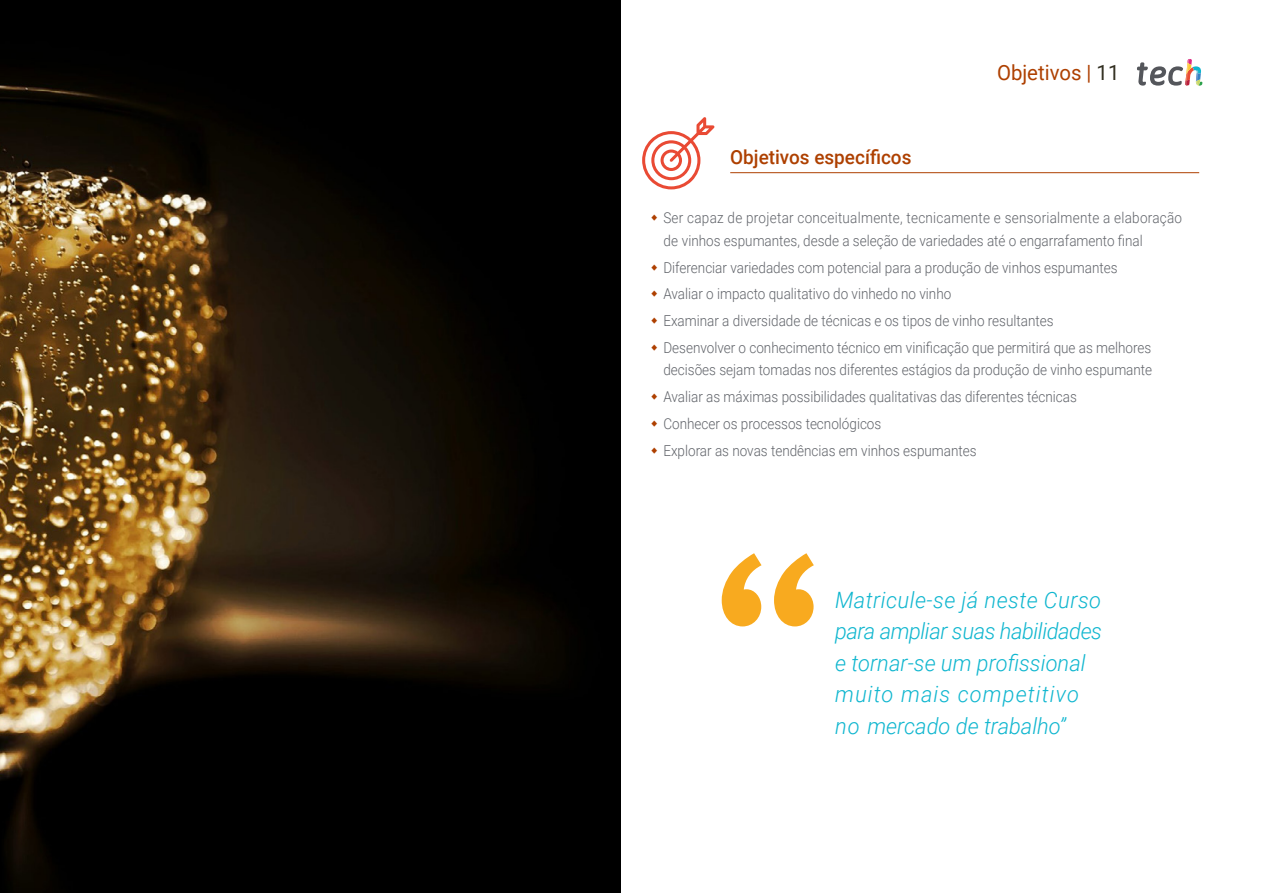
<style>
.page{position:relative;width:1263px;height:893px;background:#fff}
.page>*{position:absolute;margin:0;border:0;box-sizing:border-box;transform-origin:0 0}
.t1{font:italic 300 22.5px/31.5px "Roboto";color:#0fb6cf}
.t2{font:21px "Roboto";color:#ae4000}
.t3{font:500 19.5px "Roboto";color:#ae4000}
.t4{font:300 15px/26.7px "Roboto";color:#61646a;scale:.9 1}
.t5{font:300 15px/22.5px "Roboto";letter-spacing:.02em;color:#61646a;scale:.9 1}
.s1{color:#312e20}
</style>
<div class="page">
<hr style="left:730px;top:172px;width:469px;height:1px;background:#ae4000">
<svg style="left:642px;top:117px;width:72px;height:72px"></svg>
<img style="left:0;top:0;width:621px;height:893px">
<svg style="left:722px;top:553px;width:92px;height:73px"></svg>
<svg style="left:1137px;top:59px;width:65px;height:27px"></svg>
<h3 class="t3" style="left:730px;top:144px;width:183px">Objetivos específicos</h3>
<h2 class="t2" style="left:997px;top:57px;width:124px">Objetivos | <span class="s1">11</span></h2>
<p class="t5" style="left:663px;top:206px;width:578px">Ser capaz de projetar conceitualmente, tecnicamente e sensorialmente a elaboração de vinhos espumantes, desde a seleção de variedades até o engarrafamento final</p>
<p class="t4" style="left:663px;top:253px;width:544px">Diferenciar variedades com potencial para a produção de vinhos espumantes Avaliar o impacto qualitativo do vinhedo no vinho<br>Examinar a diversidade de técnicas e os tipos de vinho resultantes<br>Desenvolver o conhecimento técnico em vinificação que permitirá que as melhores</p>
<p class="t4" style="left:663px;top:356px;width:545px">decisões sejam tomadas nos diferentes estágios da produção de vinho espumante Avaliar as máximas possibilidades qualitativas das diferentes técnicas<br>Conhecer os processos tecnológicos<br>Explorar as novas tendências em vinhos espumantes</p>
<h1 class="t1" style="left:835px;top:583px;width:268px">Matricule-se já neste Curso para ampliar suas habilidades e tornar-se um profissional muito mais competitivo no mercado de trabalho”</h1>
</div>
